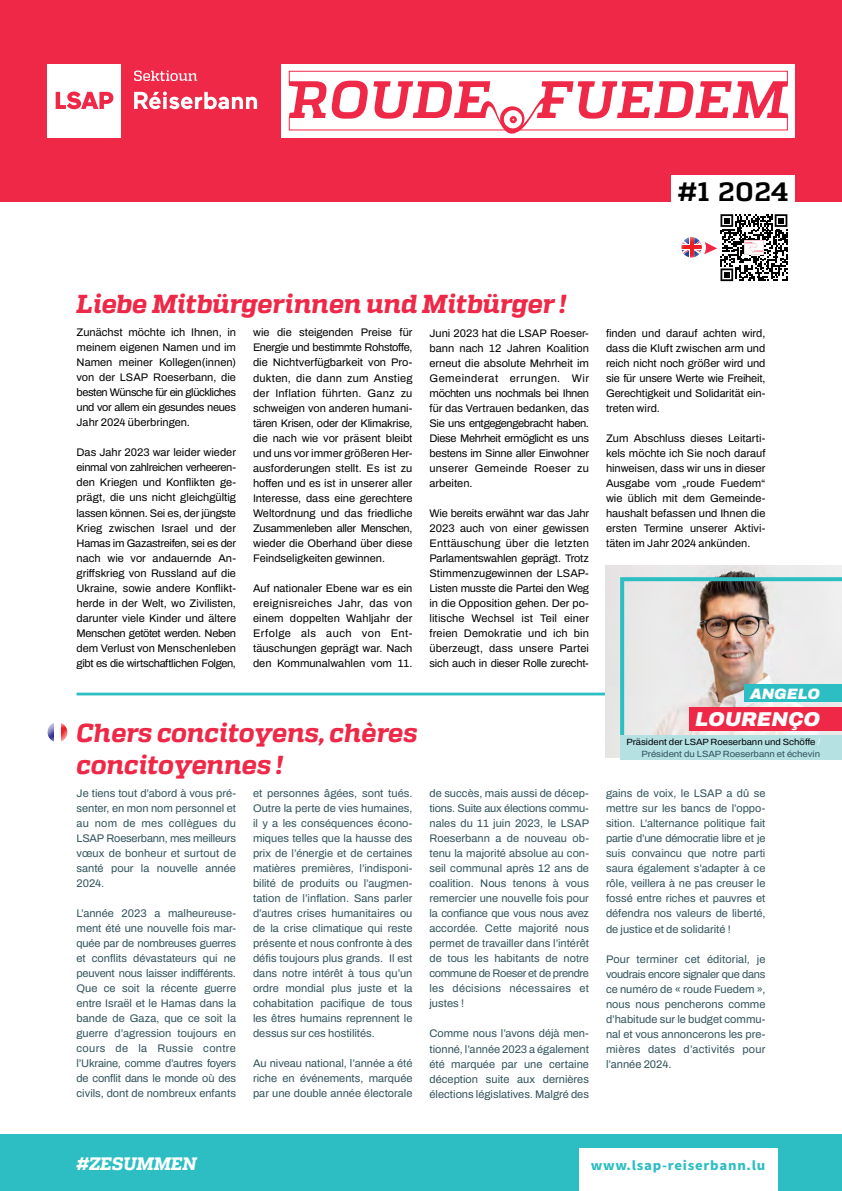
<style>
.page{position:relative;width:842px;height:1191px;background:#fff}
.page>*{position:absolute;margin:0;border:0;box-sizing:border-box;transform-origin:0 0}
.t1{font:700 26.5px "Quadon";color:#000;scale:1.06 1}
.t2{font:italic 800 26px/31.2px "Quadon";letter-spacing:-.005em;color:#ee2846}
.t3{font:italic 900 20px "Archivo";letter-spacing:-.005em;color:#fff}
.t4{font:italic 800 18px "Quadon";letter-spacing:-.005em;color:#fff}
.t5{font:italic 900 15px "Archivo";color:#fff}
.t6{font:700 14px "Source Sans Pro";letter-spacing:.05em;color:#2cbec3;scale:1.06 1}
.t7{font:600 11px/15px "Archivo";color:#000;text-align:justify}
.t8{font:600 11px/15px "Archivo";color:#30525c;text-align:justify}
.t9{font:600 9px/12px "Archivo";color:#000;text-align:right;scale:1.06 1}
.s1{color:#fff}
.s2{color:#30525c}
</style>
<div class="page">
<div style="left:0;top:0;width:842px;height:201px;background:#ee2846"></div>
<svg style="left:134px;top:92px;width:123px;height:17px"></svg>
<div style="left:47px;top:64px;width:73px;height:73px;background:#fff"></div>
<svg style="left:56px;top:92px;width:57px;height:17px"></svg>
<svg style="left:134px;top:70px;width:63px;height:11px"></svg>
<div style="left:282px;top:64px;width:513px;height:73px;background:#fff"></div>
<div style="left:289px;top:71px;width:499px;height:59px;border:1px solid #ee2846"></div>
<svg style="left:289px;top:81px;width:499px;height:57px"></svg>
<div style="left:510px;top:116px;width:7px;height:7px;border:2px solid #ee2846;border-radius:50%"></div>
<div style="left:0;top:1134px;width:842px;height:57px;background:#2cbec3"></div>
<div style="left:579px;top:1148px;width:198px;height:43px;background:#fff"></div>
<div style="left:671px;top:176px;width:124px;height:31px;background:#fff"></div>
<svg style="left:707px;top:214px;width:80px;height:67px"></svg>
<div style="left:676px;top:232px;width:31px;height:31px;background:#fff;opacity:.67"></div>
<hr style="left:77px;top:692px;width:700px;height:3px;background:#2cbec3">
<div style="left:46px;top:721px;width:23px;height:23px;background:#fff;opacity:.67"></div>
<img style="left:606px;top:565px;width:236px;height:193px">
<img style="left:620px;top:577px;width:222px;height:166px">
<div style="left:744px;top:684px;width:98px;height:18px;background:#2cbec3"></div>
<div style="left:689px;top:707px;width:153px;height:23px;background:#ee2846"></div>
<div style="left:621px;top:735px;width:221px;height:25px;background:#b5e1e3"></div>
<h1 class="t1" style="left:678px;top:177px;width:106px">#1 2024</h1>
<h2 class="t2" style="left:77px;top:289px;width:491px">Liebe Mitbürgerinnen und Mitbürger !</h2>
<p class="t7" style="left:77px;top:325px;width:161px">Zunächst möchte ich Ihnen, in meinem eigenen Namen und im Namen meiner Kollegen(innen) von der LSAP Roeserbann, die besten Wünsche für ein glückliches und vor allem ein gesundes neues Jahr 2024 überbringen.</p>
<p class="t7" style="left:77px;top:445px;width:161px">Das Jahr 2023 war leider wieder einmal von zahlreichen verheeren&shy;den Kriegen und Konflikten ge&shy;prägt, die uns nicht gleichgültig lassen können. Sei es, der jüngste Krieg zwischen Israel und der Hamas im Gazastreifen, sei es der nach wie vor andauernde An&shy;griffskrieg von Russland auf die Ukraine, sowie andere Konflikt&shy;herde in der Welt, wo Zivilisten, darunter viele Kinder und ältere Menschen getötet werden. Neben dem Verlust von Menschenleben gibt es die wirtschaftlichen Folgen,</p>
<p class="t7" style="left:253px;top:325px;width:161px">wie die steigenden Preise für Energie und bestimmte Rohstoffe, die Nichtverfügbarkeit von Pro&shy;dukten, die dann zum Anstieg der Inflation führten. Ganz zu schweigen von anderen humani&shy;tären Krisen, oder der Klimakrise, die nach wie vor präsent bleibt und uns vor immer größeren Her&shy;ausforderungen stellt. Es ist zu hoffen und es ist in unserer aller Interesse, dass eine gerechtere Weltordnung und das friedliche Zusammenleben aller Menschen, wieder die Oberhand über diese Feindseligkeiten gewinnen.</p>
<p class="t7" style="left:253px;top:580px;width:161px">Auf nationaler Ebene war es ein ereignisreiches Jahr, das von einem doppelten Wahljahr der Erfolge als auch von Ent&shy;täuschungen geprägt war. Nach den Kommunalwahlen vom 11.</p>
<p class="t7" style="left:429px;top:325px;width:161px">Juni 2023 hat die LSAP Roeser&shy;bann nach 12 Jahren Koalition erneut die absolute Mehrheit im Gemeinderat errungen. Wir möchten uns nochmals bei Ihnen für das Vertrauen bedanken, das Sie uns entgegengebracht haben.<br>Diese Mehrheit ermöglicht es uns bestens im Sinne aller Einwohner unserer Gemeinde Roeser zu arbeiten.</p>
<p class="t7" style="left:429px;top:505px;width:161px">Wie bereits erwähnt war das Jahr 2023 auch von einer gewissen Enttäuschung über die letzten Parlamentswahlen geprägt. Trotz Stimmenzugewinnen der LSAP-Listen musste die Partei den Weg in die Opposition gehen. Der po&shy;litische Wechsel ist Teil einer freien Demokratie und ich bin überzeugt, dass unsere Partei sich auch in dieser Rolle zurecht-</p>
<h2 class="t2" style="left:77px;top:718px;width:343px">Chers concitoyens, chères concitoyennes !</h2>
<p class="t8" style="left:77px;top:786px;width:161px">Je tiens tout d’abord à vous pré&shy;senter, en mon nom personnel et au nom de mes collègues du LSAP Roeserbann, mes meilleurs vœux de bonheur et surtout de santé pour la nouvelle année 2024.</p>
<p class="t8" style="left:77px;top:906px;width:161px">L’année 2023 a malheureuse&shy;ment été une nouvelle fois mar&shy;quée par de nombreuses guerres et conflits dévastateurs qui ne peuvent nous laisser indifférents.<br>Que ce soit la récente guerre entre Israël et le Hamas dans la bande de Gaza, que ce soit la guerre d’agression toujours en cours de la Russie contre l’Ukraine, comme d’autres foyers de conflit dans le monde où des civils, dont de nombreux enfants</p>
<p class="t8" style="left:253px;top:786px;width:161px">et personnes âgées, sont tués.<br>Outre la perte de vies humaines, il y a les conséquences écono&shy;miques telles que la hausse des prix de l’énergie et de certaines matières premières, l’indisponi&shy;bilité de produits ou l’augmen&shy;tation de l’inflation. Sans parler d’autres crises humanitaires ou de la crise climatique qui reste présente et nous confronte à des défis toujours plus grands. Il est dans notre intérêt à tous qu’un ordre mondial plus juste et la cohabitation pacifique de tous les êtres humains reprennent le dessus sur ces hostilités.</p>
<p class="t8" style="left:253px;top:1056px;width:161px">Au niveau national, l’année a été riche en événements, marquée par une double année électorale</p>
<p class="t8" style="left:429px;top:786px;width:161px">de succès, mais aussi de décep&shy;tions. Suite aux élections commu&shy;nales du 11 juin 2023, le LSAP Roeserbann a de nouveau ob&shy;tenu la majorité absolue au con&shy;seil communal après 12 ans de coalition. Nous tenons à vous remercier une nouvelle fois pour la confiance que vous nous avez accordée. Cette majorité nous permet de travailler dans l’intérêt de tous les habitants de notre commune de Roeser et de prendre les décisions nécessaires et justes !</p>
<p class="t8" style="left:429px;top:1026px;width:161px">Comme nous l’avons déjà men&shy;tionné, l’année 2023 a également été marquée par une certaine déception suite aux dernières élections législatives. Malgré des</p>
<p class="t7" style="left:606px;top:325px;width:161px">finden und darauf achten wird, dass die Kluft zwischen arm und reich nicht noch größer wird und sie für unsere Werte wie Freiheit, Gerechtigkeit und Solidarität ein&shy;treten wird.</p>
<p class="t7" style="left:606px;top:430px;width:161px">Zum Abschluss dieses Leitarti&shy;kels möchte ich Sie noch darauf hinweisen, dass wir uns in dieser Ausgabe vom „roude Fuedem“ wie üblich mit dem Gemeinde&shy;haushalt befassen und Ihnen die ersten Termine unserer Aktivi&shy;täten im Jahr 2024 ankünden.</p>
<h3 class="t5" style="left:750px;top:683px;width:71px">ANGELO</h3>
<h3 class="t3" style="left:695px;top:704px;width:126px">LOURENÇO</h3>
<p class="t9" style="left:626px;top:735px;width:184px">Präsident der LSAP Roeserbann und Schöffe <span class="s1">/<br></span><span class="s2">Président du LSAP Roeserbann et échevin</span></p>
<p class="t8" style="left:606px;top:786px;width:161px">gains de voix, le LSAP a dû se mettre sur les bancs de l’oppo&shy;sition. L’alternance politique fait partie d’une démocratie libre et je suis convaincu que notre parti saura également s’adapter à ce rôle, veillera à ne pas creuser le fossé entre riches et pauvres et défendra nos valeurs de liberté, de justice et de solidarité !</p>
<p class="t8" style="left:606px;top:951px;width:161px">Pour terminer cet éditorial, je voudrais encore signaler que dans ce numéro de « roude Fuedem », nous nous pencherons comme d’habitude sur le budget commu&shy;nal et vous annoncerons les pre&shy;mières dates d’activités pour l’année 2024.</p>
<h3 class="t4" style="left:77px;top:1153px;width:122px">#ZESUMMEN</h3>
<p class="t6" style="left:591px;top:1156px;width:166px">www.lsap-reiserbann.lu</p>
</div>
